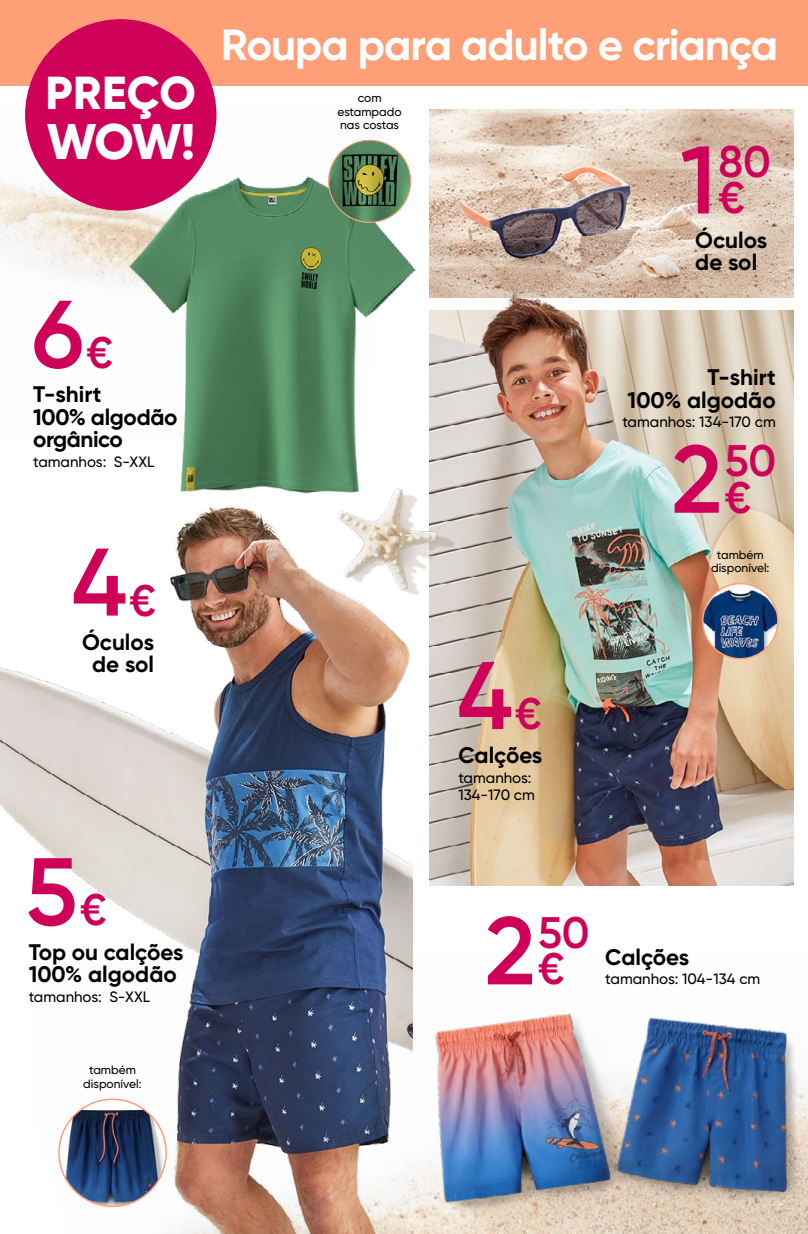
<style>
.page{position:relative;width:808px;height:1234px;background:#fff}
.page>*{position:absolute;margin:0;border:0;box-sizing:border-box;transform-origin:0 0}
.t1{font:600 95.7px "Gilroy";color:#ce0058}
.t2{font:800 49.95px "Gilroy";color:#fff}
.t3{font:800 46.2px "Gilroy";letter-spacing:.005em;color:#fff}
.t4{font:600 44.1px/36.8px "Gilroy";color:#ce0058}
.t5{font:700 43.5px "Gilroy";letter-spacing:-.025em;color:#fff}
.t6{font:700 22.5px/22.5px "Gilroy";color:#000}
.t7{font:500 15px/16.8px "Gilroy";color:#000}
.t8{font:500 12px/13.5px "Gilroy";color:#000;text-align:center}
.s1{font-size:44.1px}
.s2{font-size:95.7px}
</style>
<div class="page">
<img style="left:0;top:109px;width:217px;height:171px">
<div style="left:0;top:0;width:808px;height:85px;background:#ff9f78"></div>
<img style="left:774px;top:518px;width:20px;height:368px">
<img style="left:429px;top:109px;width:364px;height:176px">
<img style="left:429px;top:328px;width:364px;height:556px">
<img style="left:444px;top:285px;width:349px;height:43px">
<img style="left:685px;top:1021px;width:123px;height:212px">
<img style="left:412px;top:975px;width:273px;height:258px">
<img style="left:412px;top:480px;width:52px;height:127px">
<img style="left:101px;top:126px;width:343px;height:416px">
<img style="left:0;top:489px;width:412px;height:744px">
<img style="left:59px;top:1102px;width:107px;height:103px">
<div style="left:58px;top:1098px;width:109px;height:108px;border:2px solid #ff9f78;border-radius:50%"></div>
<img style="left:703px;top:583px;width:75px;height:75px;border-radius:38px">
<div style="left:702px;top:582px;width:77px;height:77px;border:2px solid #ff9f78;border-radius:50%"></div>
<img style="left:329px;top:140px;width:82px;height:82px;border-radius:41px">
<div style="left:328px;top:140px;width:83px;height:83px;border:1px solid #ff9f78;border-radius:50%"></div>
<div style="left:25px;top:19px;width:191px;height:191px;background:#ce0058;border-radius:50%"></div>
<h3 class="t3" style="left:46px;top:63px;width:152px">PREÇO</h3>
<h2 class="t2" style="left:47px;top:110px;width:150px">WOW!</h2>
<h1 class="t1" style="left:32px;top:275px;width:83px">6<span class="s1">€</span></h1>
<p class="t6" style="left:33px;top:383px;width:146px">T-shirt<br>100% algodão orgânico</p>
<p class="t7" style="left:33px;top:453px;width:123px">tamanhos: S-XXL</p>
<h1 class="t1" style="left:72px;top:522px;width:86px">4<span class="s1">€</span></h1>
<p class="t6" style="left:82px;top:630px;width:74px;text-align:center">Óculos de sol</p>
<h1 class="t1" style="left:26px;top:832px;width:83px">5<span class="s1">€</span></h1>
<p class="t6" style="left:29px;top:940px;width:156px">Top ou calções<br>100% algodão</p>
<p class="t7" style="left:29px;top:987px;width:123px">tamanhos: S-XXL</p>
<p class="t8" style="left:83px;top:1062px;width:60px">também disponível:</p>
<h3 class="t5" style="left:221px;top:18px;width:559px">Roupa para adulto e criança</h3>
<p class="t8" style="left:338px;top:91px;width:66px">com estampado nas costas</p>
<h1 class="t1" style="left:457px;top:636px;width:86px">4<span class="s1">€</span></h1>
<p class="t6" style="left:458px;top:744px;width:86px">Calções</p>
<p class="t7" style="left:458px;top:769px;width:78px">tamanhos:<br>134-170 cm</p>
<h3 class="t4" style="left:680px;top:142px;width:92px;text-align:center"><span class="s2">1</span>80 €</h3>
<p class="t6" style="left:695px;top:228px;width:74px">Óculos de sol</p>
<p class="t6" style="left:628px;top:366px;width:150px;text-align:right">T-shirt<br>100% algodão</p>
<p class="t7" style="left:622px;top:413px;width:155px">tamanhos: 134-170 cm</p>
<h3 class="t4" style="left:725px;top:442px;width:53px;text-indent:-53px"><span class="s2">2</span>50 €</h3>
<p class="t8" style="left:711px;top:547px;width:60px">também disponível:</p>
<h3 class="t4" style="left:538px;top:913px;width:53px;text-indent:-53px"><span class="s2">2</span>50 €</h3>
<p class="t6" style="left:605px;top:945px;width:86px">Calções</p>
<p class="t7" style="left:605px;top:970px;width:157px">tamanhos: 104-134 cm</p>
</div>
